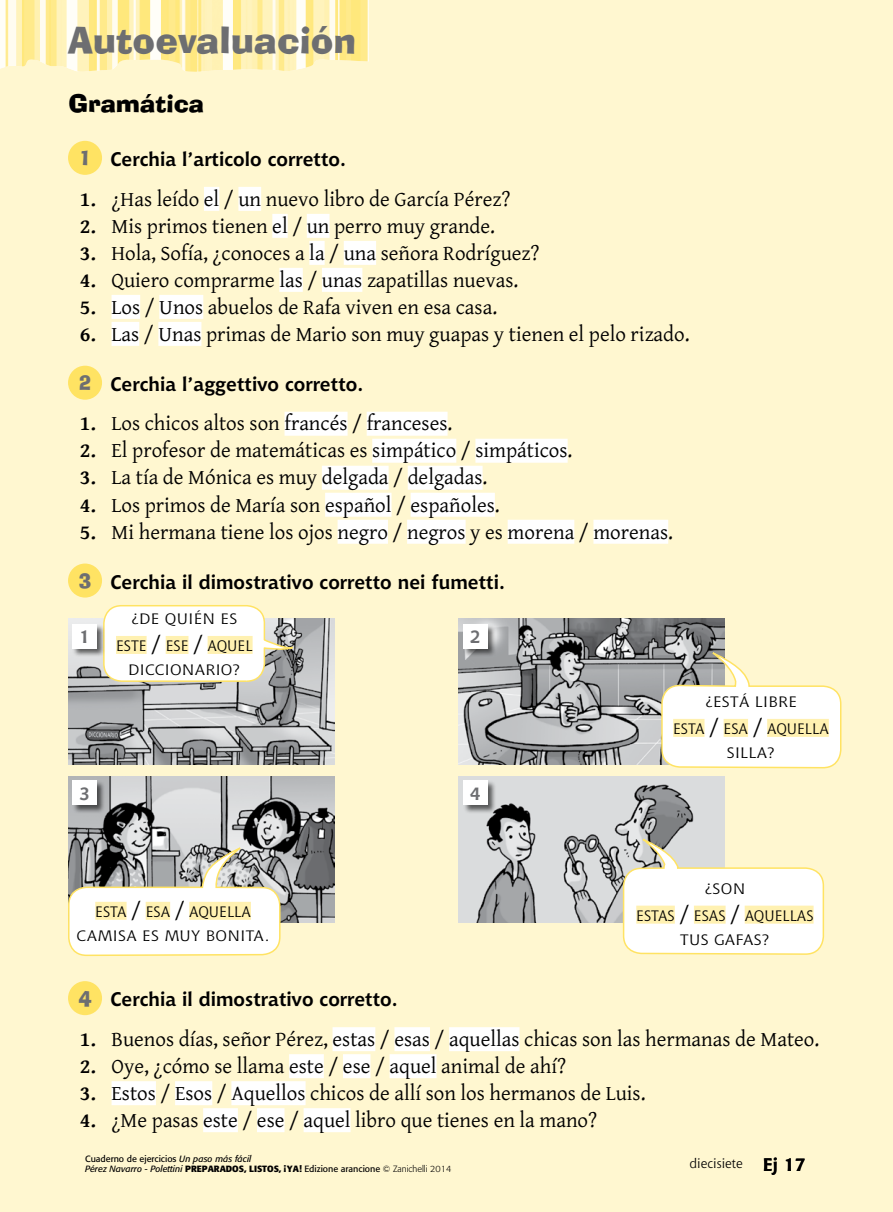
<style>
.page{position:relative;width:893px;height:1212px;background:#fff7d0}
.page>*{position:absolute;margin:0;border:0;box-sizing:border-box;transform-origin:0 0}
.t1{font:36px "Ad Lib BT";color:#6d6e71}
.t2{font:24px "Ad Lib BT";color:#000}
.t3{font:21px "Kind 10";color:#000}
.t4{font:700 19.5px "Chianti BT";color:#000}
.t5{font:700 18px "Chianti BT";color:#000}
.t6{font:700 18px "Chianti BT";color:#6d6e71}
.t7{font:15px/27px "Chianti OSFBT";letter-spacing:.02em;color:#000;text-align:center;scale:1.1 1}
.t8{font:15px/24px "Chianti OSFBT";letter-spacing:.02em;color:#000}
.t9{font:13.5px "Chianti OSFBT";color:#000}
.t10{font:9px/10.5px "Formata";color:#000}
.s1{font-family:"Ad Lib BT";font-weight:400;color:#6d6e71}
.s2{font-weight:700}
.s3{font-family:"Kind 10";font-size:21px}
.s4{font-style:italic}
.s5{font-weight:300}
</style>
<div class="page">
<img style="left:0;top:0;width:369px;height:72px">
<div style="left:204px;top:187px;width:15px;height:24px;background:#fff"></div>
<div style="left:238px;top:187px;width:23px;height:24px;background:#fff"></div>
<div style="left:272px;top:214px;width:16px;height:24px;background:#fff"></div>
<div style="left:307px;top:214px;width:23px;height:24px;background:#fff"></div>
<div style="left:309px;top:241px;width:16px;height:24px;background:#fff"></div>
<div style="left:344px;top:241px;width:32px;height:24px;background:#fff"></div>
<div style="left:279px;top:268px;width:24px;height:24px;background:#fff"></div>
<div style="left:322px;top:268px;width:40px;height:24px;background:#fff"></div>
<div style="left:112px;top:295px;width:28px;height:24px;background:#fff"></div>
<div style="left:159px;top:295px;width:44px;height:24px;background:#fff"></div>
<div style="left:112px;top:322px;width:27px;height:24px;background:#fff"></div>
<div style="left:158px;top:322px;width:43px;height:24px;background:#fff"></div>
<div style="left:68px;top:141px;width:34px;height:34px;background:#ffe363;border-radius:50%"></div>
<div style="left:284px;top:412px;width:64px;height:24px;background:#fff"></div>
<div style="left:367px;top:412px;width:81px;height:24px;background:#fff"></div>
<div style="left:372px;top:439px;width:84px;height:24px;background:#fff"></div>
<div style="left:475px;top:439px;width:93px;height:24px;background:#fff"></div>
<div style="left:322px;top:466px;width:67px;height:24px;background:#fff"></div>
<div style="left:408px;top:466px;width:75px;height:24px;background:#fff"></div>
<div style="left:325px;top:493px;width:67px;height:24px;background:#fff"></div>
<div style="left:411px;top:493px;width:84px;height:24px;background:#fff"></div>
<div style="left:338px;top:520px;width:50px;height:24px;background:#fff"></div>
<div style="left:407px;top:520px;width:59px;height:24px;background:#fff"></div>
<div style="left:508px;top:520px;width:66px;height:24px;background:#fff"></div>
<div style="left:593px;top:520px;width:75px;height:24px;background:#fff"></div>
<div style="left:68px;top:366px;width:34px;height:34px;background:#ffe363;border-radius:50%"></div>
<div style="left:333px;top:1027px;width:42px;height:24px;background:#fff"></div>
<div style="left:394px;top:1027px;width:36px;height:24px;background:#fff"></div>
<div style="left:449px;top:1027px;width:70px;height:24px;background:#fff"></div>
<div style="left:289px;top:1054px;width:35px;height:24px;background:#fff"></div>
<div style="left:343px;top:1054px;width:27px;height:24px;background:#fff"></div>
<div style="left:390px;top:1054px;width:47px;height:24px;background:#fff"></div>
<div style="left:112px;top:1081px;width:44px;height:24px;background:#fff"></div>
<div style="left:175px;top:1081px;width:37px;height:24px;background:#fff"></div>
<div style="left:231px;top:1081px;width:75px;height:24px;background:#fff"></div>
<div style="left:203px;top:1108px;width:35px;height:24px;background:#fff"></div>
<div style="left:257px;top:1108px;width:27px;height:24px;background:#fff"></div>
<div style="left:304px;top:1108px;width:47px;height:24px;background:#fff"></div>
<div style="left:68px;top:981px;width:34px;height:34px;background:#ffe363;border-radius:50%"></div>
<img style="left:68px;top:618px;width:266px;height:146px">
<img style="left:458px;top:618px;width:267px;height:146px">
<img style="left:68px;top:776px;width:266px;height:146px">
<img style="left:458px;top:776px;width:267px;height:146px">
<div style="left:68px;top:563px;width:34px;height:34px;background:#ffe363;border-radius:50%"></div>
<svg style="left:102px;top:605px;width:192px;height:78px;background:#f0efe7"></svg>
<div style="left:116px;top:636px;width:31px;height:18px;background:#fff1b1"></div>
<div style="left:166px;top:636px;width:22px;height:18px;background:#fff1b1"></div>
<div style="left:208px;top:636px;width:45px;height:18px;background:#fff1b1"></div>
<svg style="left:660px;top:653px;width:182px;height:115px"></svg>
<div style="left:673px;top:719px;width:31px;height:18px;background:#fff1b1"></div>
<div style="left:724px;top:719px;width:24px;height:18px;background:#fff1b1"></div>
<div style="left:767px;top:719px;width:62px;height:18px;background:#fff1b1"></div>
<svg style="left:68px;top:848px;width:213px;height:108px;background:#d3d3cd"></svg>
<div style="left:95px;top:902px;width:32px;height:18px;background:#fff1b1"></div>
<div style="left:146px;top:902px;width:24px;height:18px;background:#fff1b1"></div>
<div style="left:189px;top:902px;width:62px;height:18px;background:#fff1b1"></div>
<svg style="left:622px;top:839px;width:203px;height:116px"></svg>
<div style="left:636px;top:905px;width:39px;height:18px;background:#fff1b1"></div>
<div style="left:694px;top:905px;width:32px;height:18px;background:#fff1b1"></div>
<div style="left:745px;top:905px;width:69px;height:18px;background:#fff1b1"></div>
<div style="left:72px;top:624px;width:34px;height:33px;background:#000;opacity:.6"></div>
<div style="left:73px;top:624px;width:24px;height:24px;background:#fff"></div>
<div style="left:463px;top:624px;width:34px;height:33px;background:#000;opacity:.6"></div>
<div style="left:463px;top:624px;width:24px;height:24px;background:#fff"></div>
<div style="left:72px;top:780px;width:34px;height:34px;background:#000;opacity:.6"></div>
<div style="left:73px;top:781px;width:24px;height:24px;background:#fff"></div>
<div style="left:463px;top:780px;width:34px;height:34px;background:#000;opacity:.6"></div>
<div style="left:463px;top:781px;width:24px;height:24px;background:#fff"></div>
<h1 class="t1" style="left:68px;top:18px;width:290px">Autoevaluación</h1>
<p class="t2" style="left:68px;top:89px;width:137px">Gramática</p>
<p class="t4" style="left:78px;top:147px;width:269px"><span class="s1">1</span> Cerchia l’articolo corretto.</p>
<p class="t3" style="left:80px;top:183px;width:432px"><span class="s2">1.</span> ¿Has leído el / un nuevo libro de García Pérez?</p>
<p class="t3" style="left:80px;top:210px;width:417px"><span class="s2">2.</span> Mis primos tienen el / un perro muy grande.</p>
<p class="t3" style="left:80px;top:237px;width:461px"><span class="s2">3.</span> Hola, Sofía, ¿conoces a la / una señora Rodríguez?</p>
<p class="t3" style="left:80px;top:264px;width:440px"><span class="s2">4.</span> Quiero comprarme las / unas zapatillas nuevas.</p>
<p class="t3" style="left:80px;top:291px;width:419px"><span class="s2">5.</span> Los / Unos abuelos de Rafa viven en esa casa.</p>
<p class="t3" style="left:80px;top:318px;width:611px"><span class="s2">6.</span> Las / Unas primas de Mario son muy guapas y tienen el pelo rizado.</p>
<p class="t4" style="left:78px;top:372px;width:286px"><span class="s1">2</span> Cerchia l’aggettivo corretto.</p>
<p class="t3" style="left:80px;top:408px;width:374px"><span class="s2">1.</span> Los chicos altos son francés / franceses.</p>
<p class="t3" style="left:80px;top:435px;width:494px"><span class="s2">2.</span> El profesor de matemáticas es simpático / simpáticos.</p>
<p class="t3" style="left:80px;top:462px;width:409px"><span class="s2">3.</span> La tía de Mónica es muy delgada / delgadas.</p>
<p class="t3" style="left:80px;top:489px;width:421px"><span class="s2">4.</span> Los primos de María son español / españoles.</p>
<p class="t3" style="left:80px;top:516px;width:595px"><span class="s2">5.</span> Mi hermana tiene los ojos negro / negros y es morena / morenas.</p>
<p class="t4" style="left:78px;top:570px;width:428px"><span class="s1">3</span> Cerchia il dimostrativo corretto nei fumetti.</p>
<p class="t7" style="left:116px;top:605px;width:118px">¿DE QUI ÉN ES<br>ESTE <span class="s3">/</span>ESE <span class="s3">/</span>AQUEL</p>
<p class="t7" style="left:128px;top:656px;width:18px">DICCI</p>
<p class="t7" style="left:170px;top:656px;width:66px">ONARI O?</p>
<p class="t6" style="left:79px;top:626px;width:12px">1</p>
<p class="t6" style="left:470px;top:626px;width:12px">2</p>
<p class="t6" style="left:79px;top:782px;width:12px">3</p>
<p class="t6" style="left:470px;top:782px;width:12px">4</p>
<p class="t8" style="left:95px;top:899px;width:133px">ESTA<span class="s3">/</span>ESA <span class="s3">/</span>AQUELLA</p>
<p class="t7" style="left:77px;top:922px;width:10px">CAMISA</p>
<p class="t7" style="left:142px;top:922px;width:117px">ES MUY BONITA.</p>
<p class="t7" style="left:673px;top:688px;width:121px;text-align:left;text-indent:32px">¿ESTÁ LIB RE<br>ESTA<span class="s3">/</span>ESA <span class="s3">/</span>AQUELLA</p>
<p class="t7" style="left:727px;top:739px;width:9px">SILLA</p>
<p class="t7" style="left:767px;top:739px;width:8px">?</p>
<p class="t7" style="left:705px;top:875px;width:36px">¿SON</p>
<p class="t8" style="left:636px;top:903px;width:66px">ESTAS <span class="s3">/</span>ESAS</p>
<p class="t8" style="left:680px;top:903px;width:103px;text-indent:50px"><span class="s3">/</span> AQUELLAS<br>TUS GAFAS</p>
<p class="t7" style="left:762px;top:926px;width:8px">?</p>
<p class="t4" style="left:78px;top:987px;width:321px"><span class="s1">4</span> Cerchia il dimostrativo corretto.</p>
<p class="t3" style="left:80px;top:1024px;width:741px"><span class="s2">1.</span> Buenos días, señor Pérez, estas / esas / aquellas chicas son las hermanas de Mateo.</p>
<p class="t3" style="left:80px;top:1051px;width:488px"><span class="s2">2.</span> Oye, ¿cómo se llama este / ese / aquel animal de ahí?</p>
<p class="t3" style="left:80px;top:1078px;width:567px"><span class="s2">3.</span> Estos / Esos / Aquellos chicos de allí son los hermanos de Luis.</p>
<p class="t3" style="left:80px;top:1105px;width:519px"><span class="s2">4.</span> ¿Me pasas este / ese / aquel libro que tienes en la mano?</p>
<p class="t10" style="left:85px;top:1153px;width:368px">Cuaderno de ejercicios <span class="s4">Un paso más fácil<br>Pérez Navarro - Polettini</span> <span class="s2">PREPARADOS, LISTOS, ¡YA!</span> Edizione arancione <span class="s5">© Zanichelli 2014</span></p>
<p class="t9" style="left:689px;top:1154px;width:55px">diecisiete</p>
<p class="t5" style="left:763px;top:1153px;width:44px">Ej 17</p>
</div>
